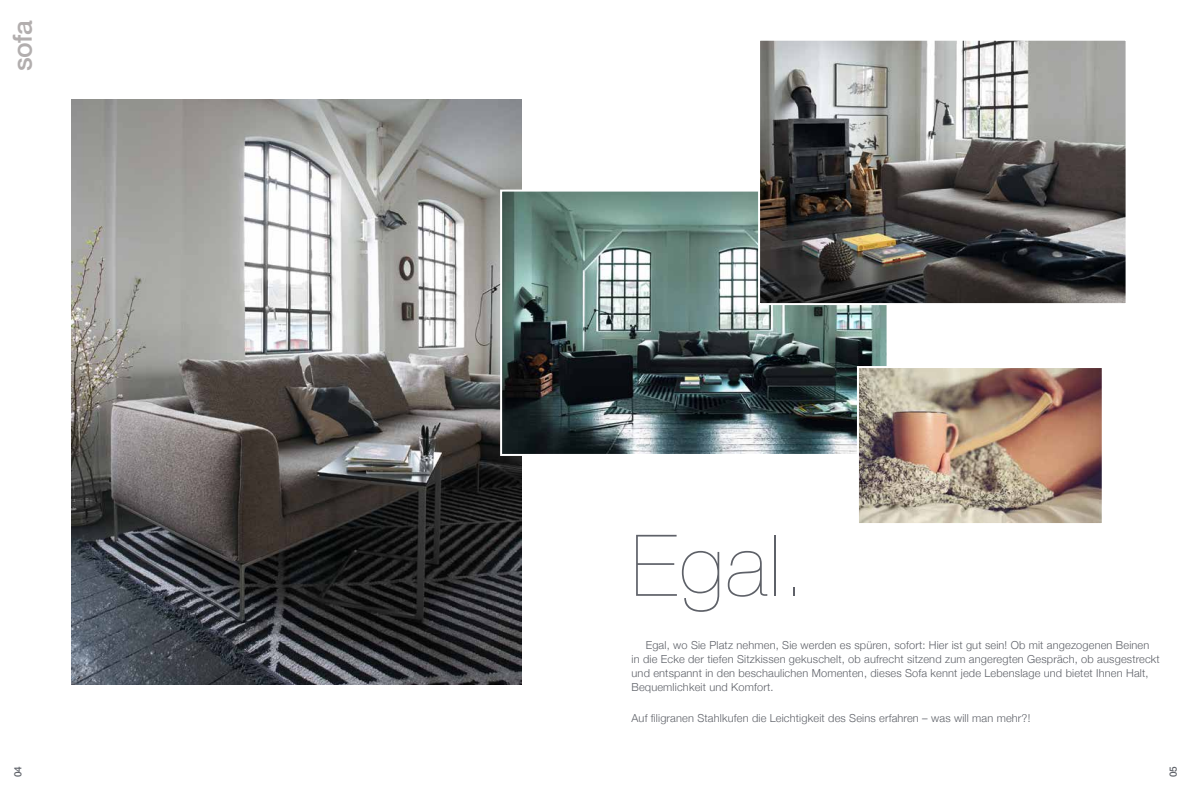
<style>
.page{position:relative;width:1191px;height:786px;background:#fff}
.page>*{position:absolute;margin:0;border:0;box-sizing:border-box;transform-origin:0 0}
.t1{font:200 85.3px "Helvetica Neue";color:#5e6168}
.t2{font:500 26.3px "Helvetica Neue";color:#b2aeae}
.t3{font:300 11px/14px "Helvetica Neue";letter-spacing:.015em;color:#5e6168}
.t4{font:500 10px "Helvetica Neue";color:#5e6168}
.s1{color:#fff}
</style>
<div class="page">
<img style="left:72px;top:100px;width:450px;height:584px">
<img style="left:503px;top:192px;width:382px;height:260px">
<div style="left:500px;top:189px;width:388px;height:266px;border:2px solid #fff"></div>
<img style="left:761px;top:42px;width:363px;height:260px">
<div style="left:758px;top:39px;width:369px;height:266px;border:2px solid #fff"></div>
<img style="left:860px;top:369px;width:240px;height:153px">
<div style="left:857px;top:366px;width:246px;height:159px;border:2px solid #fff"></div>
<h2 class="t2" style="left:7px;top:71px;width:52px;rotate:-90deg">sofa</h2>
<h1 class="t1" style="left:631px;top:516px;width:176px">Egal.</h1>
<p class="t3" style="left:631px;top:637px;width:530px;text-indent:14px">Egal, wo Sie Platz nehmen, Sie werden es spüren, sofort: Hier ist gut sein! Ob mit angezogenen Beinen in die Ecke der tiefen Sitzkissen gekuschelt, ob aufrecht sitzend zum angeregten Gespräch, ob ausgestreckt und entspannt in den beschaulichen Momenten, dieses Sofa kennt jede Lebenslage und bietet Ihnen Halt, Bequemlichkeit und Komfort.</p>
<p class="t3" style="left:631px;top:710px;width:400px">Auf filigranen Stahlkufen die Leichtigkeit des Seins erfahren – was will man mehr?!</p>
<p class="t4" style="left:12px;top:776px;width:12px;rotate:-90deg">04<span class="s1">04</span></p>
<p class="t4" style="left:1167px;top:776px;width:12px;rotate:-90deg">05</p>
</div>
